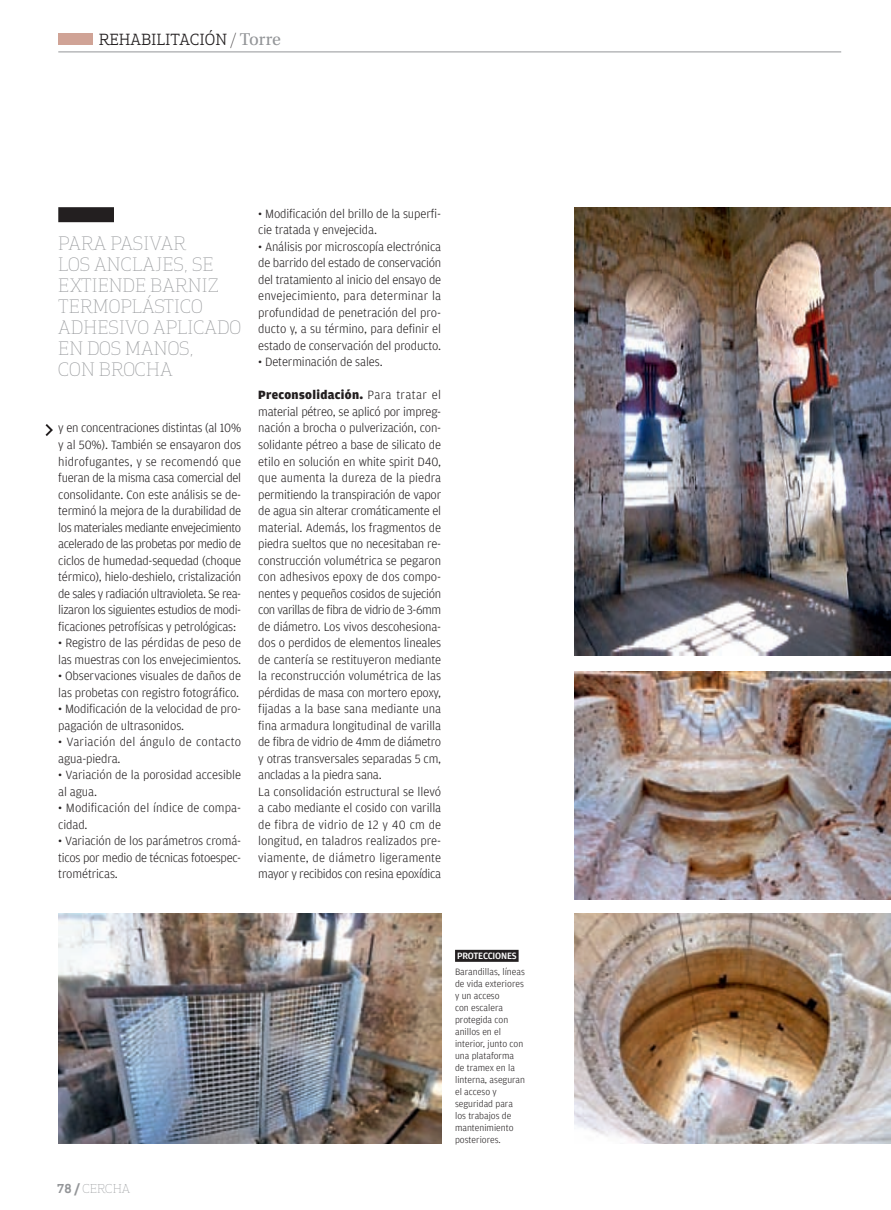
<style>
.page{position:relative;width:891px;height:1210px;background:#fff}
.page>*{position:absolute;margin:0;border:0;box-sizing:border-box;transform-origin:0 0}
.t1{font:300 18px/21px "Apex Serif";letter-spacing:.01em;color:#939598}
.t2{font:15px "Apex Serif";color:#231f20}
.t3{font:300 12.75px/16.5px "Amplitude";letter-spacing:-.01em;color:#231f20}
.t4{font:300 12.75px/16.5px "Amplitude";letter-spacing:.02em;color:#231f20}
.t5{font:300 12.75px/16.5px "Amplitude";letter-spacing:.01em;color:#231f20}
.t6{font:300 12px "Apex Serif";color:#939598}
.t7{font:300 9.75px/12px "Amplitude";color:#231f20}
.s1{font-weight:300}
.s2{font-family:"Utopia Std";font-size:18px;color:#939598}
.s3{font-weight:900}
.s4{font-weight:700}
.s5{font-weight:500;color:#fff}
</style>
<div class="page">
<hr style="left:58px;top:51px;width:783px;height:1px;background:#939598">
<div style="left:58px;top:34px;width:35px;height:11px;background:#d0a396"></div>
<div style="left:58px;top:207px;width:56px;height:15px;background:#231f20"></div>
<div style="left:455px;top:949px;width:63px;height:12px;background:#231f20"></div>
<svg style="left:45px;top:424px;width:8px;height:12px"></svg>
<img style="left:574px;top:913px;width:316px;height:230px">
<img style="left:574px;top:671px;width:316px;height:228px">
<img style="left:574px;top:207px;width:316px;height:448px">
<img style="left:58px;top:913px;width:383px;height:230px">
<p class="t2" style="left:99px;top:34px;width:184px">REHABILITACIÓN <span class="s1">/</span> <span class="s2">Torre</span></p>
<p class="t1" style="left:58px;top:235px;width:184px">PARA PASIVAR<br>LOS ANCLAJES, SE<br>EXTIENDE BARNIZ<br>TERMOPLÁSTICO<br>ADHESIVO APLICADO<br>EN DOS MANOS,<br>CON BROCHA</p>
<p class="t3" style="left:58px;top:421px;width:184px;text-align:justify">y en concentraciones distintas (al 10% y al 50%). También se ensayaron dos hidrofugantes, y se recomendó que fueran de la misma casa comercial del consolidante. Con este análisis se de&shy;terminó la mejora de la durabilidad de los materiales mediante envejecimiento acelerado de las probetas por medio de ciclos de humedad-sequedad (choque térmico), hielo-deshielo, cristalización de sales y radiación ultravioleta. Se rea&shy;lizaron los siguientes estudios de modi&shy;ficaciones petrofísicas y petrológicas:</p>
<p class="t3" style="left:58px;top:635px;width:184px">• Registro de las pérdidas de peso de las muestras con los envejecimientos.</p>
<p class="t3" style="left:58px;top:668px;width:184px">• Observaciones visuales de daños de las probetas con registro fotográfico.</p>
<p class="t3" style="left:58px;top:701px;width:184px">• Modificación de la velocidad de pro&shy;pagación de ultrasonidos.</p>
<p class="t4" style="left:58px;top:734px;width:184px">• Variación del ángulo de contacto agua-piedra.</p>
<p class="t3" style="left:58px;top:767px;width:184px">• Variación de la porosidad accesible al agua.</p>
<p class="t5" style="left:58px;top:800px;width:184px">• Modificación del índice de compa&shy;cidad.</p>
<p class="t3" style="left:58px;top:833px;width:184px;text-align:justify">• Variación de los parámetros cromá&shy;ticos por medio de técnicas fotoespec&shy;trométricas.</p>
<p class="t3" style="left:258px;top:206px;width:184px">• Modificación del brillo de la superfi&shy;cie tratada y envejecida.</p>
<p class="t3" style="left:258px;top:239px;width:184px;text-align:justify">• Análisis por microscopía electrónica de barrido del estado de conservación del tratamiento al inicio del ensayo de envejecimiento, para determinar la profundidad de penetración del pro&shy;ducto y, a su término, para definir el estado de conservación del producto.</p>
<p class="t3" style="left:258px;top:355px;width:126px">• Determinación de sales.</p>
<p class="t3" style="left:258px;top:388px;width:184px"><span class="s3">Preconsolidación.</span> Para tratar el material pétreo, se aplicó por impreg&shy;nación a brocha o pulverización, con&shy;solidante pétreo a base de silicato de etilo en solución en white spirit D40, que aumenta la dureza de la piedra permitiendo la transpiración de vapor de agua sin alterar cromáticamente el material. Además, los fragmentos de piedra sueltos que no necesitaban re&shy;construcción volumétrica se pegaron con adhesivos epoxy de dos compo&shy;nentes y pequeños cosidos de sujeción con varillas de fibra de vidrio de 3-6mm de diámetro. Los vivos descohesiona&shy;dos o perdidos de elementos lineales de cantería se restituyeron mediante la reconstrucción volumétrica de las pérdidas de masa con mortero epoxy, fijadas a la base sana mediante una fina armadura longitudinal de varilla de fibra de vidrio de 4mm de diámetro y otras transversales separadas 5 cm, ancladas a la piedra sana.<br>La consolidación estructural se llevó a cabo mediante el cosido con varilla de fibra de vidrio de 12 y 40 cm de longitud, en taladros realizados pre&shy;viamente, de diámetro ligeramente mayor y recibidos con resina epoxídica</p>
<p class="t6" style="left:57px;top:1184px;width:74px"><span class="s4">78 /</span> CERCHA</p>
<p class="t7" style="left:455px;top:948px;width:71px;line-height:16.2px"><span class="s5">PROTECCIONES<br></span>Barandillas, líneas</p>
<p class="t7" style="left:455px;top:978px;width:72px">de vida exteriores y un acceso<br>con escalera protegida con anillos en el interior, junto con una plataforma de tramex en la linterna, aseguran el acceso y seguridad para los trabajos de mantenimiento posteriores.</p>
</div>
